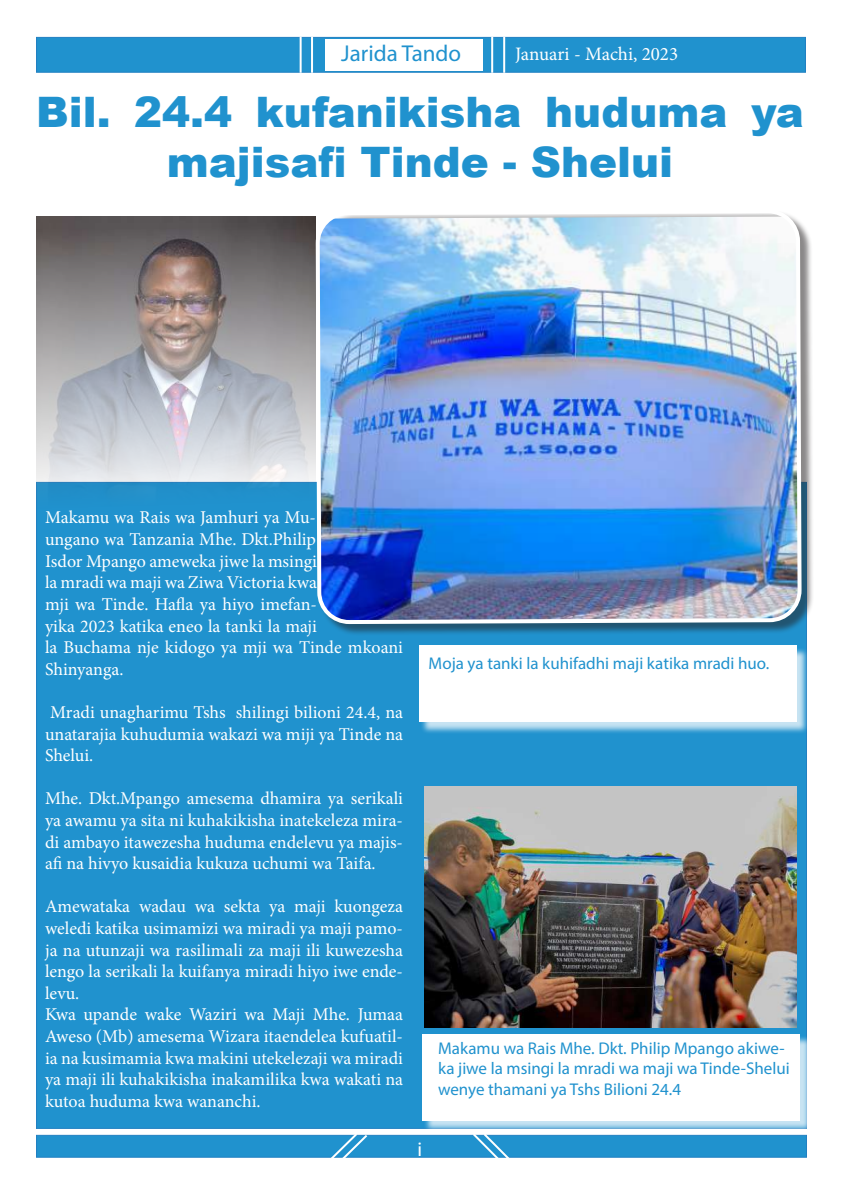
<style>
.page{position:relative;width:842px;height:1191px;background:#fff}
.page>*{position:absolute;margin:0;border:0;box-sizing:border-box;transform-origin:0 0}
.t1{font:900 42px/50.4px "Arial";color:#2092ce;text-align:center}
.t2{font:23px "Myriad Pro";color:#2092ce}
.t3{font:20px "Myriad Pro";color:#fff}
.t4{font:19px "Minion Pro";color:#fff}
.t5{font:18px/21.6px "Minion Pro";color:#fff}
.t6{font:17px/20.4px "Myriad Pro";color:#2092ce}
</style>
<div class="page">
<div style="left:36px;top:482px;width:771px;height:646px;background:#2092ce;border:1px solid #2180c2"></div>
<div style="left:36px;top:37px;width:770px;height:36px;background:#2092ce;border:1px solid #2180c2"></div>
<hr style="left:300px;top:37px;width:2px;height:36px;background:#fff">
<hr style="left:311px;top:37px;width:2px;height:36px;background:#fff">
<hr style="left:503px;top:37px;width:2px;height:36px;background:#fff">
<hr style="left:491px;top:37px;width:2px;height:36px;background:#fff">
<div style="left:325px;top:40px;width:157px;height:31px;background:#fff"></div>
<svg style="left:36px;top:1134px;width:771px;height:24px;background:#2d97cf"></svg>
<img style="left:36px;top:217px;width:278px;height:428px">
<div style="left:317px;top:211px;width:497px;height:425px;background:#231f20;opacity:.53"></div>
<img style="left:314px;top:211px;width:489px;height:413px">
<img style="left:425px;top:786px;width:372px;height:241px">
<div style="left:421px;top:647px;width:388px;height:87px;background:#fff;opacity:.75"></div>
<div style="left:419px;top:645px;width:378px;height:76px;background:#fff"></div>
<div style="left:424px;top:1035px;width:388px;height:98px;background:#fff;opacity:.75"></div>
<div style="left:422px;top:1033px;width:378px;height:87px;background:#fff"></div>
<p class="t2" style="left:341px;top:40px;width:121px">Jarida Tando</p>
<p class="t4" style="left:515px;top:41px;width:164px">Januari - Machi, 2023</p>
<h1 class="t1" style="left:36px;top:85px;width:769px">Bil. 24.4 kufanikisha huduma ya majisafi Tinde - Shelui</h1>
<p class="t5" style="left:45px;top:507px;width:360px">Makamu wa Rais wa Jamhuri ya Mu-<br>ungano wa Tanzania Mhe. Dkt.Philip<br>Isdor Mpango ameweka jiwe la msingi<br>la mradi wa maji wa Ziwa Victoria kwa<br>mji wa Tinde. Hafla ya hiyo imefan-<br>yika 2023 katika eneo la tanki la maji<br>la Buchama nje kidogo ya mji wa Tinde mkoani<br>Shinyanga.</p>
<p class="t5" style="left:45px;top:701px;width:360px;text-align:justify">Mradi unagharimu Tshs shilingi bilioni 24.4, na unatarajia kuhudumia wakazi wa miji ya Tinde na Shelui.</p>
<p class="t5" style="left:45px;top:788px;width:360px;text-align:justify">Mhe. Dkt.Mpango amesema dhamira ya serikali ya awamu ya sita ni kuhakikisha inatekeleza mira&shy;di ambayo itawezesha huduma endelevu ya majis&shy;afi na hivyo kusaidia kukuza uchumi wa Taifa.</p>
<p class="t5" style="left:45px;top:896px;width:360px">Amewataka wadau wa sekta ya maji kuongeza weledi katika usimamizi wa miradi ya maji pamo&shy;ja na utunzaji wa rasilimali za maji ili kuwezesha lengo la serikali la kuifanya miradi hiyo iwe ende&shy;levu.<br>Kwa upande wake Waziri wa Maji Mhe. Jumaa Aweso (Mb) amesema Wizara itaendelea kufuatil&shy;ia na kusimamia kwa makini utekelezaji wa miradi ya maji ili kuhakikisha inakamilika kwa wakati na kutoa huduma kwa wananchi.</p>
<p class="t6" style="left:429px;top:653px;width:342px">Moja ya tanki la kuhifadhi maji katika mradi huo.</p>
<p class="t6" style="left:438px;top:1037px;width:353px">Makamu wa Rais Mhe. Dkt. Philip Mpango akiwe&shy;ka jiwe la msingi la mradi wa maji wa Tinde-Shelui wenye thamani ya Tshs Bilioni 24.4</p>
<p class="t3" style="left:418px;top:1136px;width:6px">i</p>
</div>
